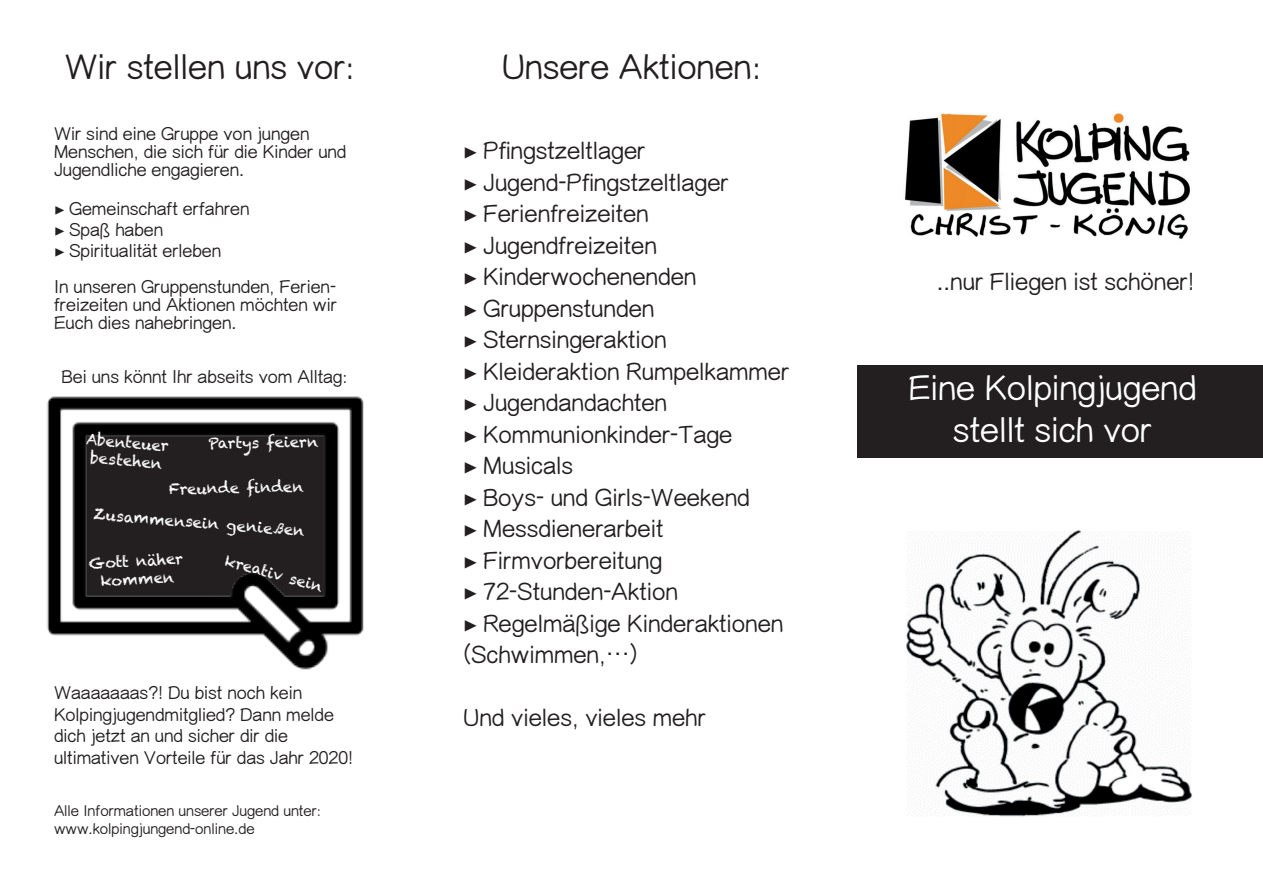
<style>
.page{position:relative;width:1263px;height:893px;background:#fff}
.page>*{position:absolute;margin:0;border:0;box-sizing:border-box;transform-origin:0 0}
.t1{font:34.5px "Yuppy TC";color:#231f20}
.t2{font:34.5px/41.4px "Yuppy TC";color:#fff;text-align:center}
.t3{font:24px/31.5px "Yuppy TC";color:#231f20}
.t4{font:18px/18px "Yuppy TC";color:#231f20}
.t5{font:15px/18px "Chalkduster";color:#fff;text-align:center}
.t6{font:15px/18px "Yuppy TC";color:#231f20}
.s1{font-family:"Minion Pro"}
</style>
<div class="page">
<img style="left:47px;top:396px;width:317px;height:274px">
<div style="left:858px;top:366px;width:405px;height:92px;background:#231f20"></div>
<img style="left:904px;top:113px;width:286px;height:126px">
<img style="left:906px;top:529px;width:286px;height:287px">
<h1 class="t1" style="left:65px;top:48px;width:292px">Wir stellen uns vor:</h1>
<p class="t4" style="left:54px;top:125px;width:294px">Wir sind eine Gruppe von jungen<br>Menschen, die sich für die Kinder und<br>Jugendliche engagieren.</p>
<p class="t4" style="left:54px;top:198px;width:197px;line-height:21px"><span class="s1">▶</span> Gemeinschaft erfahren <span class="s1">▶</span> Spaß haben<br><span class="s1">▶</span> Spiritualität erleben</p>
<p class="t4" style="left:54px;top:278px;width:284px;text-align:justify">In unseren Gruppenstunden, Ferien&shy;freizeiten und Aktionen möchten wir Euch dies nahebringen.</p>
<p class="t4" style="left:62px;top:368px;width:288px">Bei uns könnt Ihr abseits vom Alltag:</p>
<p class="t5" style="left:87px;top:430px;width:84px;rotate:5deg">Abenteuer bestehen</p>
<p class="t5" style="left:208px;top:434px;width:111px;rotate:-1deg">Partys feiern</p>
<p class="t5" style="left:169px;top:480px;width:136px;rotate:-1deg">Freunde finden</p>
<p class="t5" style="left:95px;top:504px;width:213px;rotate:5deg">Zusammensein genießen</p>
<p class="t5" style="left:88px;top:555px;width:96px;rotate:-4deg">Gott näher kommen</p>
<p class="t5" style="left:227px;top:551px;width:103px;rotate:16deg">kreativ sein</p>
<p class="t4" style="left:54px;top:682px;width:301px;line-height:21.6px">Waaaaaaas?! Du bist noch kein Kolpingjugendmitglied? Dann melde dich jetzt an und sicher dir die ultimativen Vorteile für das Jahr 2020!</p>
<p class="t6" style="left:54px;top:802px;width:269px">Alle Informationen unserer Jugend unter: www.kolpingjungend-online.de</p>
<h1 class="t1" style="left:502px;top:48px;width:261px">Unsere Aktionen:</h1>
<p class="t3" style="left:463px;top:135px;width:328px"><span class="s1">▶</span> Pfingstzeltlager<br><span class="s1">▶</span> Jugend-Pfingstzeltlager<br><span class="s1">▶</span> Ferienfreizeiten<br><span class="s1">▶</span> Jugendfreizeiten<br><span class="s1">▶</span> Kinderwochenenden<br><span class="s1">▶</span> Gruppenstunden<br><span class="s1">▶</span> Sternsingeraktion<br><span class="s1">▶</span> Kleideraktion Rumpelkammer <span class="s1">▶</span> Jugendandachten<br><span class="s1">▶</span> Kommunionkinder-Tage<br><span class="s1">▶</span> Musicals<br><span class="s1">▶</span> Boys- und Girls-Weekend<br><span class="s1">▶</span> Messdienerarbeit<br><span class="s1">▶</span> Firmvorbereitung<br><span class="s1">▶</span> 72-Stunden-Aktion<br><span class="s1">▶</span> Regelmäßige Kinderaktionen (Schwimmen,…)</p>
<h2 class="t3" style="left:463px;top:702px;width:244px">Und vieles, vieles mehr</h2>
<h2 class="t3" style="left:937px;top:266px;width:259px">..nur Fliegen ist schöner!</h2>
<h1 class="t2" style="left:908px;top:368px;width:290px">Eine Kolpingjugend stellt sich vor</h1>
</div>
